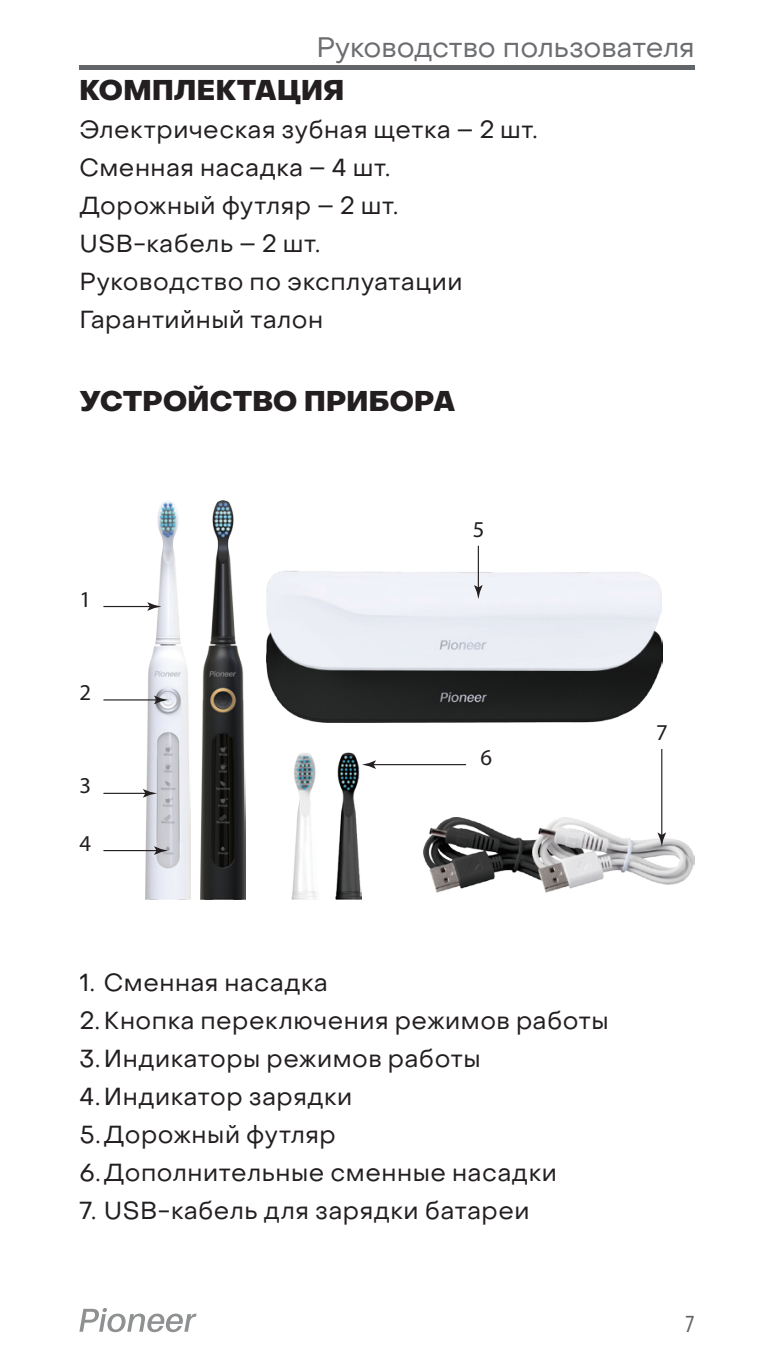
<style>
.page{position:relative;width:774px;height:1370px;background:#fff}
.page>*{position:absolute;margin:0;border:0;box-sizing:border-box;transform-origin:0 0}
.Заголовки{font:800 28px "Object Sans";letter-spacing:.01em;color:#231f20}
.t1{font:28px "Object Sans";color:#6c6d70}
.t2{font:condensed 24.85px "Myriad Pro";color:#626669}
.Список_без_цифр{font:24.5px "Object Sans";letter-spacing:.025em;color:#231f20}
.Основной_текстовый_б{font:24.5px "Object Sans";letter-spacing:.025em;color:#231f20}
.t3{font:22.75px "Myriad Pro";color:#231f20}
</style>
<div class="page">
<div style="left:79px;top:65px;width:615px;height:5px;background:#626669"></div>
<svg style="left:79px;top:1308px;width:118px;height:23px"></svg>
<img style="left:266px;top:639px;width:394px;height:83px">
<img style="left:146px;top:501px;width:45px;height:398px">
<img style="left:201px;top:500px;width:45px;height:399px">
<img style="left:292px;top:753px;width:25px;height:146px">
<img style="left:335px;top:752px;width:27px;height:147px">
<img style="left:424px;top:817px;width:109px;height:75px">
<img style="left:267px;top:570px;width:395px;height:100px">
<hr style="left:103px;top:606px;width:49px;height:1px;background:#231f20">
<svg style="left:147px;top:602px;width:14px;height:8px"></svg>
<hr style="left:478px;top:545px;width:1px;height:44px;background:#231f20">
<svg style="left:474px;top:585px;width:9px;height:14px"></svg>
<hr style="left:103px;top:699px;width:56px;height:1px;background:#231f20">
<svg style="left:154px;top:695px;width:14px;height:9px"></svg>
<hr style="left:103px;top:792px;width:45px;height:1px;background:#231f20">
<svg style="left:143px;top:789px;width:14px;height:8px"></svg>
<hr style="left:103px;top:849px;width:56px;height:2px;background:#231f20">
<svg style="left:154px;top:846px;width:14px;height:8px"></svg>
<hr style="left:371px;top:764px;width:95px;height:1px;background:#231f20">
<svg style="left:362px;top:760px;width:14px;height:8px"></svg>
<img style="left:533px;top:817px;width:161px;height:75px">
<hr style="left:661px;top:749px;width:1px;height:88px;background:#231f20">
<svg style="left:657px;top:832px;width:9px;height:14px"></svg>
<p class="t1" style="left:316px;top:30px;width:380px">Руководство пользователя</p>
<p class="Заголовки" style="left:79px;top:73px;width:266px">КОМПЛЕКТАЦИЯ</p>
<p class="Основной_текстовый_б" style="left:79px;top:115px;width:460px">Электрическая зубная щетка – 2 шт.</p>
<p class="Основной_текстовый_б" style="left:79px;top:153px;width:312px">Сменная насадка – 4 шт.</p>
<p class="Основной_текстовый_б" style="left:79px;top:191px;width:320px">Дорожный футляр – 2 шт.</p>
<p class="Основной_текстовый_б" style="left:79px;top:228px;width:242px">USB-кабель – 2 шт.</p>
<p class="Основной_текстовый_б" style="left:79px;top:266px;width:385px">Руководство по эксплуатации</p>
<p class="Основной_текстовый_б" style="left:79px;top:304px;width:245px">Гарантийный талон</p>
<p class="Заголовки" style="left:79px;top:384px;width:377px">УСТРОЙСТВО ПРИБОРА</p>
<p class="t3" style="left:79px;top:584px;width:13px">1</p>
<p class="t3" style="left:79px;top:678px;width:13px">2</p>
<p class="t3" style="left:79px;top:771px;width:13px">3</p>
<p class="t3" style="left:79px;top:828px;width:13px">4</p>
<p class="t3" style="left:473px;top:515px;width:13px">5</p>
<p class="t3" style="left:480px;top:743px;width:13px">6</p>
<p class="Список_без_цифр" style="left:79px;top:967px;width:250px">1. Сменная насадка</p>
<p class="Список_без_цифр" style="left:79px;top:1005px;width:531px">2.Кнопка переключения режимов работы</p>
<p class="Список_без_цифр" style="left:79px;top:1043px;width:403px">3.Индикаторы режимов работы</p>
<p class="Список_без_цифр" style="left:79px;top:1081px;width:274px">4. Индикатор зарядки</p>
<p class="Список_без_цифр" style="left:79px;top:1119px;width:258px">5.Дорожный футляр</p>
<p class="Список_без_цифр" style="left:79px;top:1157px;width:479px">6.Дополнительные сменные насадки</p>
<p class="Список_без_цифр" style="left:79px;top:1195px;width:452px">7. USB-кабель для зарядки батареи</p>
<p class="t3" style="left:656px;top:718px;width:13px">7</p>
<p class="t2" style="left:685px;top:1310px;width:11px">7</p>
</div>
